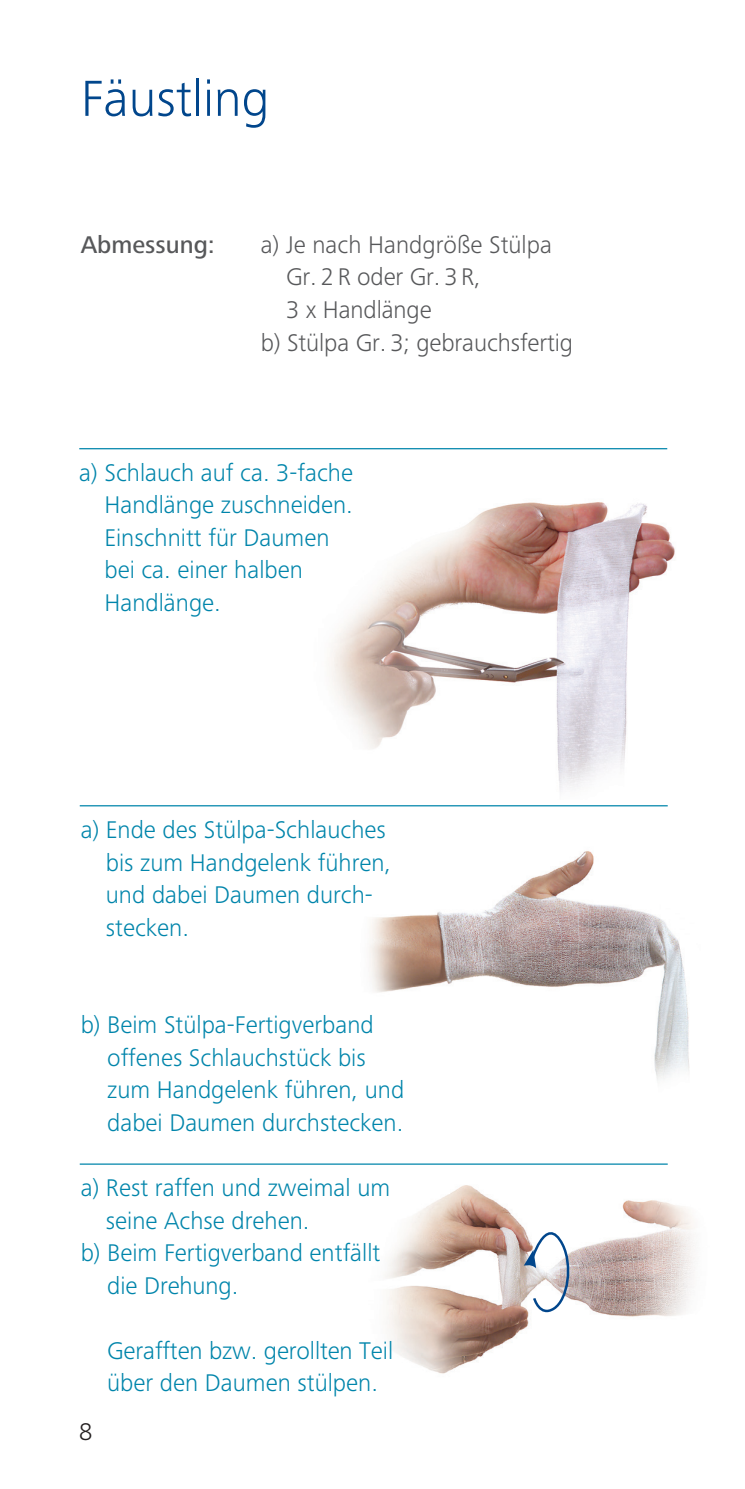
<style>
.page{position:relative;width:745px;height:1489px;background:#fff}
.page>*{position:absolute;margin:0;border:0;box-sizing:border-box;transform-origin:0 0}
.t1{font:300 52.5px "Frutiger Next LTW1 G";color:#01468c}
.t2{font:300 25px/32.5px "Frutiger Next LTW1 G";color:#0085ab}
.t3{font:300 25px "Frutiger Next LTW1 G";letter-spacing:-.005em;color:#57585a}
.t4{font:500 25px "Frutiger Next LTW1 G";color:#57585a}
.t5{font:300 25px "Frutiger Next LTW1 G";color:#231f20}
</style>
<div class="page">
<img style="left:331px;top:502px;width:344px;height:290px">
<img style="left:369px;top:851px;width:320px;height:229px">
<img style="left:385px;top:1185px;width:310px;height:189px">
<hr style="left:79px;top:448px;width:587px;height:1px;background:#0085ab">
<hr style="left:80px;top:805px;width:587px;height:1px;background:#0085ab">
<hr style="left:80px;top:1163px;width:587px;height:1px;background:#0085ab">
<svg style="left:523px;top:1210px;width:52px;height:110px"></svg>
<h1 class="t1" style="left:81px;top:68px;width:190px">Fäustling</h1>
<p class="t4" style="left:81px;top:230px;width:136px">Abmessung:</p>
<p class="t3" style="left:261px;top:230px;width:292px">a) Je nach Handgröße Stülpa</p>
<p class="t3" style="left:286px;top:263px;width:196px">Gr. 2 R oder Gr. 3 R,</p>
<p class="t3" style="left:286px;top:295px;width:147px">3 x Handlänge</p>
<p class="t3" style="left:261px;top:328px;width:313px">b) Stülpa Gr. 3; gebrauchsfertig</p>
<p class="t2" style="left:104px;top:456px;width:250px;text-indent:-25px">a) Schlauch auf ca. 3-fache<br>Handlänge zuschneiden.<br>Einschnitt für Daumen bei ca. einer halben<br>Handlänge.</p>
<p class="t2" style="left:106px;top:813px;width:287px;text-indent:-25px">a) Ende des Stülpa-Schlauches bis zum Handgelenk führen, und dabei Daumen durch&shy;stecken.</p>
<p class="t2" style="left:107px;top:1008px;width:298px;text-indent:-26px">b) Beim Stülpa-Fertigverband offenes Schlauchstück bis zum Handgelenk führen, und dabei Daumen durchstecken.</p>
<p class="t2" style="left:81px;top:1171px;width:311px">a) Rest raffen und zweimal um</p>
<p class="t2" style="left:106px;top:1203px;width:205px">seine Achse drehen.</p>
<p class="t2" style="left:81px;top:1236px;width:301px">b) Beim Fertigverband entfällt</p>
<p class="t2" style="left:107px;top:1268px;width:132px">die Drehung.</p>
<p class="t5" style="left:79px;top:1417px;width:15px">8</p>
<p class="t2" style="left:107px;top:1333px;width:287px">Gerafften bzw. gerollten Teil über den Daumen stülpen.</p>
</div>
